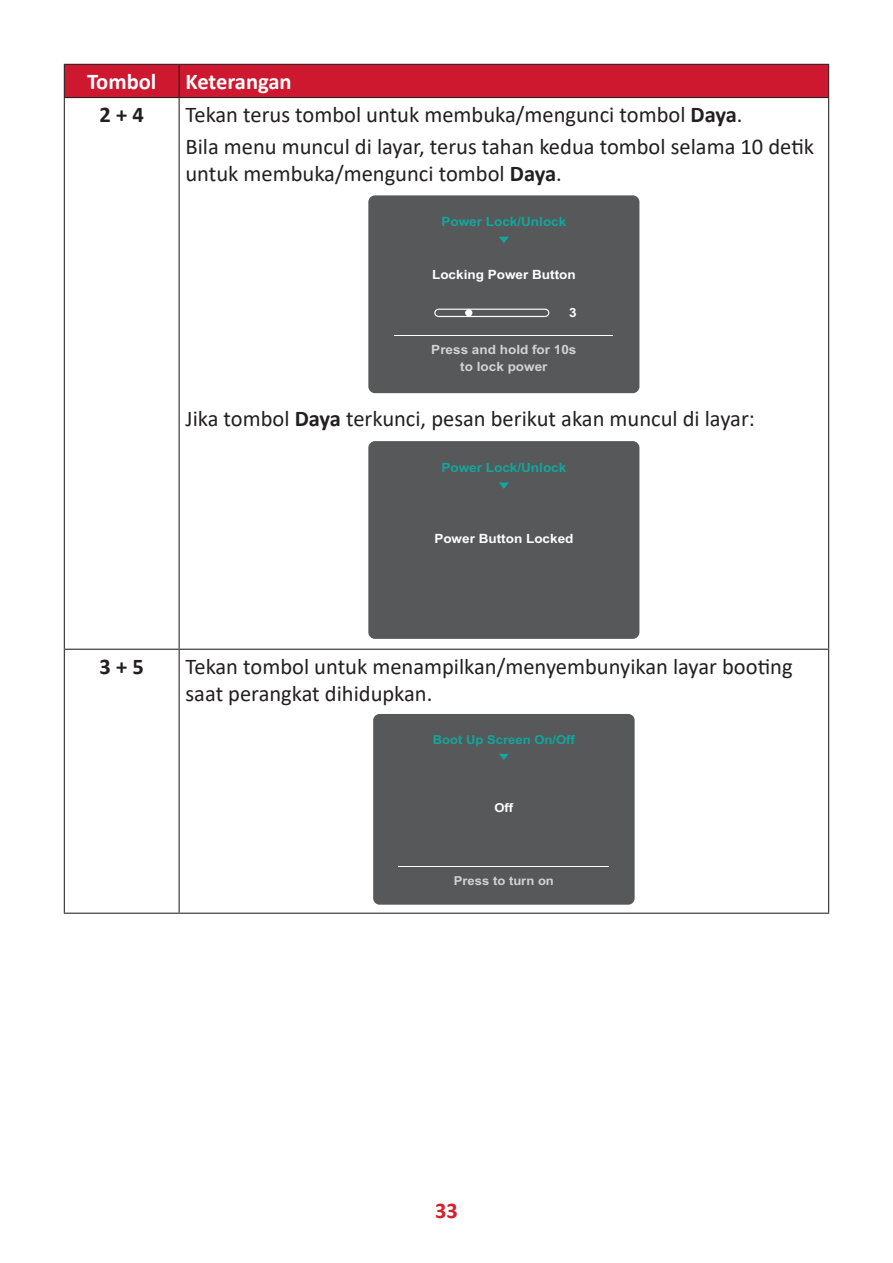
<style>
.page{position:relative;width:893px;height:1263px;background:#fff}
.page>*{position:absolute;margin:0;border:0;box-sizing:border-box;transform-origin:0 0}
.t1{font:22.5px/31.2px "Calibri";color:#231f20}
.t2{font:700 22.5px "Calibri";color:#fff}
.t3{font:700 22.5px "Calibri";color:#231f20}
.t4{font:700 22.5px "Calibri";color:#d1232a}
.t5{font:700 12.75px "Arial";color:#fff;scale:1.06 1}
.t6{font:700 12.75px "Arial";color:#12a79d;scale:1.06 1}
.t7{font:700 12.75px/17.5px "Arial";color:#d1d2d4;text-align:center;scale:1.06 1}
.t8{font:700 12.3px "Arial";color:#12a79d;scale:1.06 1}
.t9{font:700 12.3px "Arial";color:#d1d2d4;scale:1.06 1}
.t10{font:700 12.3px "Arial";color:#fff;scale:1.06 1}
.s1{font-weight:700}
</style>
<div class="page">
<div style="left:65px;top:65px;width:763px;height:32px;background:#ce182f"></div>
<hr style="left:64px;top:64px;width:115px;height:1px;background:#231f20">
<hr style="left:64px;top:65px;width:1px;height:32px;background:#231f20">
<hr style="left:179px;top:64px;width:650px;height:1px;background:#231f20">
<hr style="left:179px;top:65px;width:1px;height:32px;background:#231f20">
<hr style="left:828px;top:65px;width:1px;height:32px;background:#231f20">
<hr style="left:64px;top:97px;width:115px;height:1px;background:#231f20">
<hr style="left:64px;top:98px;width:1px;height:551px;background:#231f20">
<hr style="left:179px;top:97px;width:650px;height:1px;background:#231f20">
<hr style="left:179px;top:98px;width:1px;height:551px;background:#231f20">
<hr style="left:828px;top:98px;width:1px;height:551px;background:#231f20">
<hr style="left:64px;top:649px;width:115px;height:1px;background:#231f20">
<hr style="left:64px;top:650px;width:1px;height:263px;background:#231f20">
<hr style="left:179px;top:649px;width:650px;height:1px;background:#231f20">
<hr style="left:179px;top:650px;width:1px;height:263px;background:#231f20">
<hr style="left:828px;top:650px;width:1px;height:263px;background:#231f20">
<hr style="left:64px;top:913px;width:115px;height:1px;background:#231f20">
<hr style="left:179px;top:913px;width:650px;height:1px;background:#231f20">
<div style="left:368px;top:195px;width:271px;height:198px;background:#57585a;border-radius:7px"></div>
<hr style="left:395px;top:335px;width:218px;height:1px;background:#fff">
<div style="left:434px;top:309px;width:115px;height:8px;border:1px solid #fff;border-radius:4px"></div>
<div style="left:465px;top:309px;width:7px;height:7px;background:#fff;border-radius:50%"></div>
<svg style="left:499px;top:237px;width:10px;height:6px"></svg>
<div style="left:368px;top:441px;width:271px;height:198px;background:#57585a;border-radius:7px"></div>
<svg style="left:499px;top:482px;width:10px;height:7px"></svg>
<div style="left:373px;top:714px;width:262px;height:191px;background:#57585a;border-radius:6px"></div>
<hr style="left:398px;top:867px;width:211px;height:1px;background:#fff">
<svg style="left:499px;top:754px;width:10px;height:6px"></svg>
<p class="t2" style="left:87px;top:66px;width:71px">Tombol</p>
<p class="t2" style="left:185px;top:66px;width:108px">Keterangan</p>
<p class="t3" style="left:100px;top:99px;width:46px">2 + 4</p>
<p class="t1" style="left:185px;top:99px;width:630px">Tekan terus tombol untuk membuka/mengunci tombol <span class="s1">Daya</span>.<br>Bila menu muncul di layar, terus tahan kedua tombol selama 10 detik</p>
<p class="t1" style="left:185px;top:157px;width:378px">untuk membuka/mengunci tombol <span class="s1">Daya</span>.</p>
<p class="t6" style="left:441px;top:213px;width:119px">Power Lock/Unlock</p>
<p class="t5" style="left:432px;top:266px;width:137px">Locking Power Button</p>
<p class="t5" style="left:569px;top:304px;width:9px">3</p>
<p class="t7" style="left:431px;top:341px;width:138px">Press and hold for 10s to lock power</p>
<p class="t1" style="left:185px;top:403px;width:571px">Jika tombol <span class="s1">Daya</span> terkunci, pesan berikut akan muncul di layar:</p>
<p class="t6" style="left:441px;top:459px;width:119px">Power Lock/Unlock</p>
<p class="t5" style="left:434px;top:529px;width:133px">Power Button Locked</p>
<p class="t3" style="left:100px;top:650px;width:46px">3 + 5</p>
<p class="t1" style="left:186px;top:652px;width:609px;line-height:27px">Tekan tombol untuk menampilkan/menyembunyikan layar booting saat perangkat dihidupkan.</p>
<p class="t8" style="left:433px;top:731px;width:136px">Boot Up Screen On/Off</p>
<p class="t10" style="left:494px;top:799px;width:19px">Off</p>
<p class="t9" style="left:454px;top:872px;width:96px">Press to turn on</p>
<p class="t4" style="left:435px;top:1194px;width:24px">33</p>
</div>
